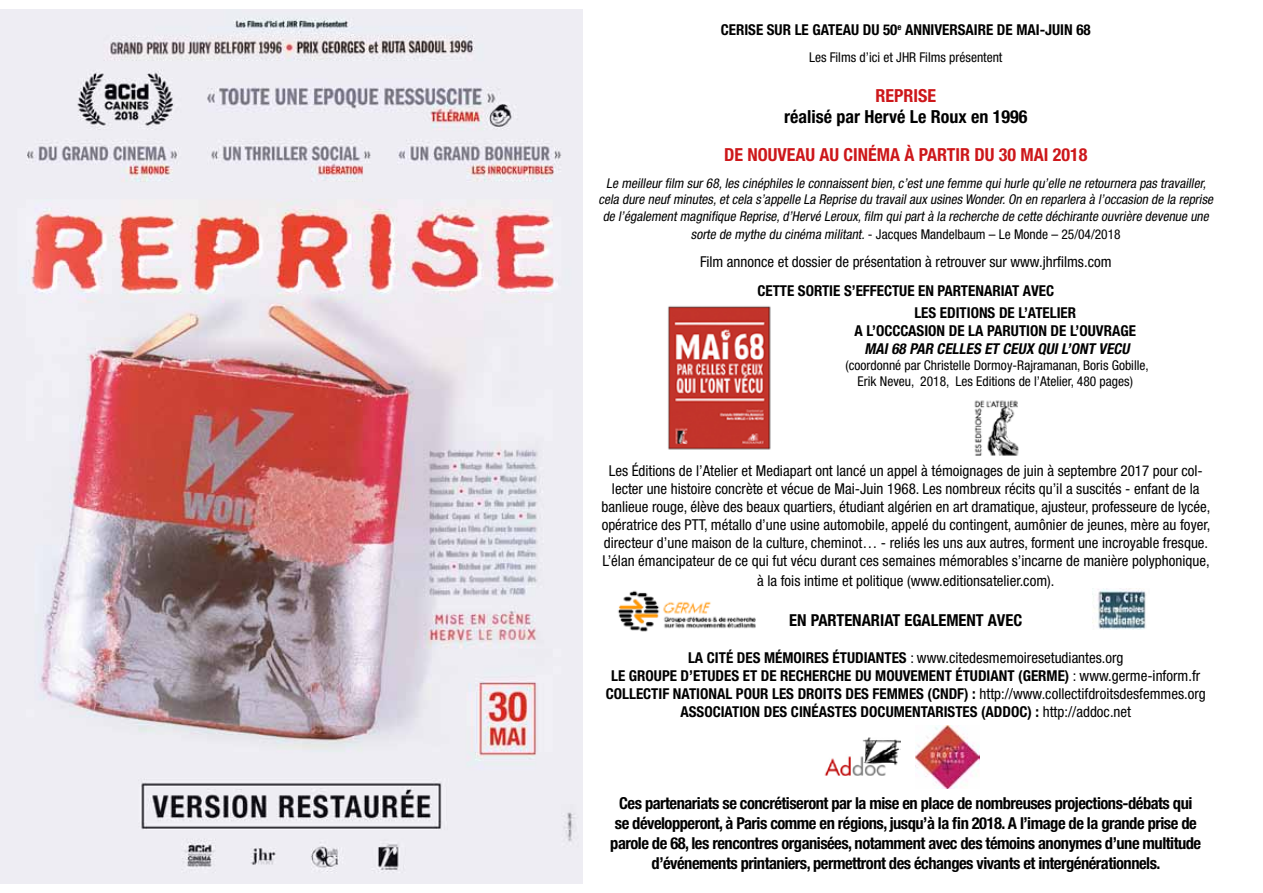
<style>
.page{position:relative;width:1263px;height:893px;background:#fff}
.page>*{position:absolute;margin:0;border:0;box-sizing:border-box;transform-origin:0 0}
.t1{font:700 condensed 18px "Helvetica Neue LT Std";color:#cd171a}
.t2{font:700 condensed 18px "Helvetica Neue LT Std";color:#000}
.t3{font:700 condensed 16.5px/19.8px "Helvetica Neue LT Std";letter-spacing:-.03em;color:#000;text-align:center}
.t4{font:700 condensed 16.5px "Helvetica Neue LT Std";color:#000}
.t5{font:condensed 15px/18px "Helvetica Neue LT Std";color:#000;text-align:center}
.t6{font:700 condensed 15px/18px "Helvetica Neue LT Std";color:#000;text-align:center}
.t7{font:italic 700 condensed 15px "Helvetica Neue LT Std";color:#000}
.t8{font:italic condensed 13.5px/16.2px "Helvetica Neue LT Std";color:#000;text-align:center}
.t9{font:condensed 13.5px/16.2px "Helvetica Neue LT Std";color:#000;text-align:center}
.s1{font-style:italic}
.s2{font-weight:700}
.s3{font-weight:400}
</style>
<div class="page">
<img style="left:617px;top:590px;width:139px;height:42px">
<img style="left:0;top:10px;width:583px;height:873px">
<img style="left:1092px;top:589px;width:54px;height:40px">
<img style="left:667px;top:306px;width:104px;height:144px">
<img style="left:974px;top:400px;width:45px;height:56px">
<img style="left:824px;top:737px;width:76px;height:39px">
<img style="left:916px;top:725px;width:63px;height:64px">
<p class="t6" style="left:721px;top:21px;width:371px">CERISE SUR LE GATEAU DU 50<sup>e</sup> ANNIVERSAIRE DE MAI-juin 68</p>
<p class="t9" style="left:809px;top:49px;width:195px">Les Films d’ici et JHR Films présentent</p>
<p class="t1" style="left:875px;top:84px;width:62px">REPRISE</p>
<p class="t2" style="left:784px;top:106px;width:245px">réalisé par Hervé Le Roux en 1996</p>
<p class="t1" style="left:724px;top:144px;width:365px">DE NOUVEAU AU CINÉMA À PARTIR DU 30 MAI 2018</p>
<p class="t8" style="left:598px;top:175px;width:619px">Le meilleurfilm sur68,les cinéphiles le connaissentbien,c’estune femme quihurle qu’elle ne retournera pas travailler, cela dure neufminutes,etcela s’appelle La Reprise du travailaux usines Wonder.On en reparlera à l’occasion de la reprise de l’égalementmagnifique Reprise,d’Hervé Leroux,film quipartà la recherche de cette déchirante ouvrière devenue une</p>
<p class="t9" style="left:691px;top:226px;width:431px"><span class="s1">sorte de mythe du cinéma militant.</span>- Jacques Mandelbaum – Le Monde – 25/04/2018</p>
<p class="t5" style="left:700px;top:253px;width:413px">Film annonce et dossier de présentation à retrouver sur www.jhrfilms.com</p>
<p class="t6" style="left:757px;top:282px;width:298px">CETTE SORTIE S’EFFECTUE EN PARTENARIAT AVEC</p>
<p class="t6" style="left:855px;top:303px;width:283px">LES EDITIONS DE L’ATELIER<br>A L’OCCCASION DE LA PARUTION DE L’OUVRAGE</p>
<p class="t7" style="left:864px;top:340px;width:270px">MAI68 PAR CELLES ET CEUX QUIL’ONT VECU</p>
<p class="t9" style="left:845px;top:357px;width:305px">(coordonné par Christelle Dormoy-Rajramanan, Boris Gobille,<br>Erik Neveu, 2018, Les Editions de l’Atelier, 480 pages)</p>
<p class="t5" style="left:602px;top:462px;width:610px">Les Éditions de l’Atelier et Mediapart ont lancé un appel à témoignages de juin à septembre 2017 pour col&shy;lecter une histoire concrète et vécue de Mai-Juin 1968. Les nombreux récits qu’il a suscités - enfant de la banlieue rouge, élève des beaux quartiers, étudiant algérien en art dramatique, ajusteur, professeure de lycée, opératrice des PTT, métallo d’une usine automobile, appelé du contingent, aumônier de jeunes, mère au foyer, directeur d’une maison de la culture, cheminot… - reliés les uns aux autres, forment une incroyable fresque.<br>L’élan émancipateur de ce qui fut vécu durant ces semaines mémorables s’incarne de manière polyphonique,</p>
<p class="t5" style="left:757px;top:571px;width:299px">à la fois intime et politique (www.editionsatelier.com).</p>
<p class="t4" style="left:789px;top:610px;width:234px">EN PARTENARIAT EGALEMENT AVEC</p>
<p class="t5" style="left:688px;top:649px;width:437px"><span class="s2">LA CITÉ DES MÉMOIRES ÉTUDIANTES</span> : www.citedesmemoiresetudiantes.org</p>
<p class="t6" style="left:611px;top:667px;width:591px">LE GROUPE D’ETUDES ET DE RECHERCHE DU MOUVEMENT ÉTUDIANT (GERME) <span class="s3">: www.germe-inform.fr</span></p>
<p class="t6" style="left:606px;top:685px;width:16px">Collectif</p>
<p class="t6" style="left:673px;top:685px;width:17px">National</p>
<p class="t6" style="left:736px;top:685px;width:9px">pour</p>
<p class="t6" style="left:772px;top:685px;width:43px">les Droits</p>
<p class="t6" style="left:845px;top:685px;width:9px">des</p>
<p class="t6" style="left:873px;top:685px;width:17px">Femmes</p>
<p class="t5" style="left:927px;top:685px;width:280px"><span class="s2">(CNDF) :</span> http://www.collectifdroitsdesfemmes.org</p>
<p class="t6" style="left:680px;top:703px;width:17px">Association</p>
<p class="t6" style="left:764px;top:703px;width:9px">des</p>
<p class="t6" style="left:791px;top:703px;width:17px">Cinéastes</p>
<p class="t6" style="left:861px;top:703px;width:18px">Documentaristes</p>
<p class="t5" style="left:981px;top:703px;width:151px"><span class="s2">(ADDOC) :</span> http://addoc.net</p>
<p class="t3" style="left:610px;top:793px;width:592px">Ces partenariats se concrétiseront par la mise en place de nombreuses projections-débats qui se développeront, à Paris comme en régions, jusqu’à la fin 2018. A l’image de la grande prise de parole de 68, les rencontres organisées, notamment avec des témoins anonymes d’une multitude d’événements printaniers, permettront des échanges vivants et intergénérationnels.</p>
</div>
